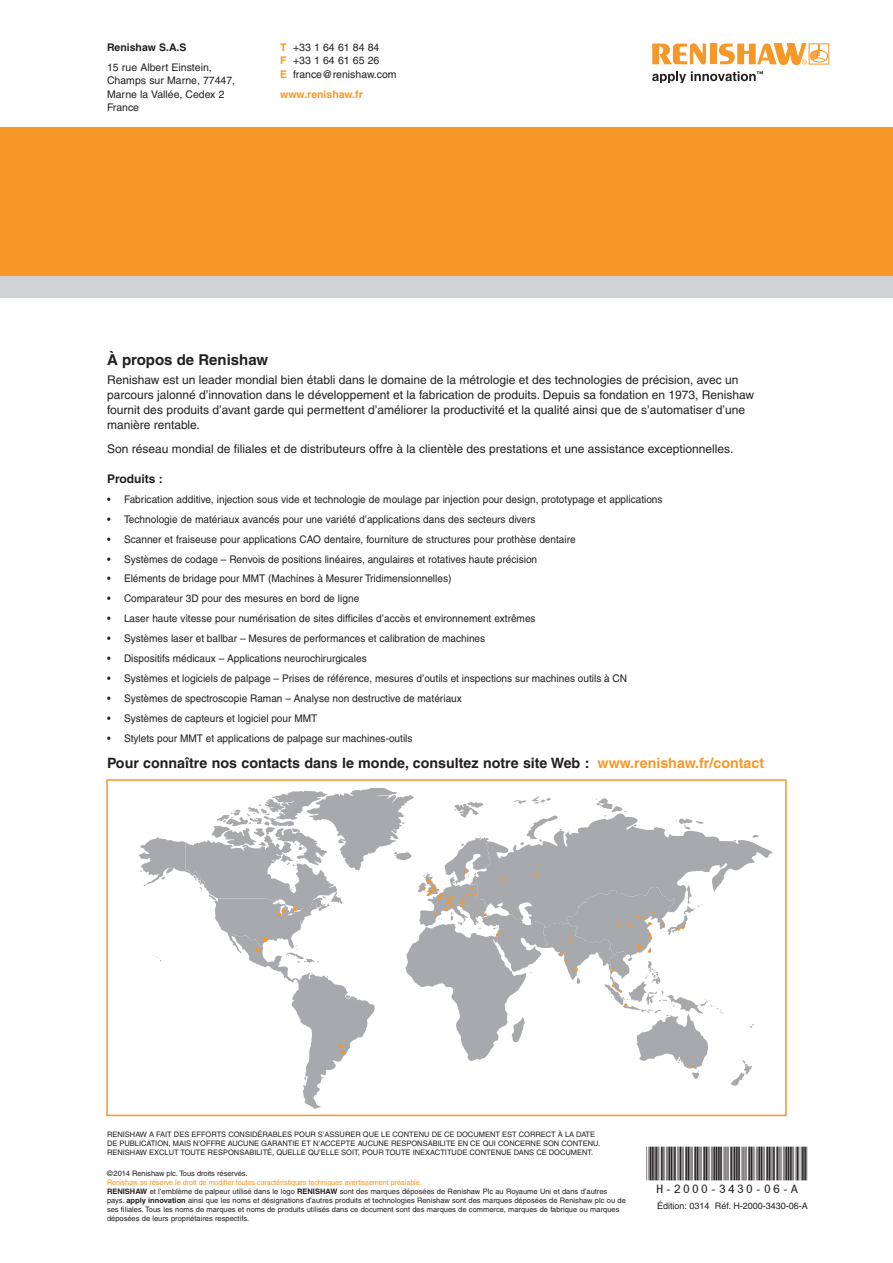
<style>
.page{position:relative;width:893px;height:1263px;background:#fff}
.page>*{position:absolute;margin:0;border:0;box-sizing:border-box;transform-origin:0 0}
.t1{font:48px "MBH16 B";color:#231f20}
.t2{font:700 15px "Helvetica";color:#231f20}
.t3{font:700 14.25px "Helvetica";color:#231f20}
.t4{font:12px/15px "Helvetica";color:#231f20}
.t5{font:700 12px "Helvetica";color:#231f20}
.t6{font:10.5px "Helvetica";color:#231f20;scale:.96 1}
.t7{font:10.5px/13.5px "Helvetica";color:#231f20}
.t8{font:700 10.5px "Helvetica";color:#f79727}
.t9{font:700 10.5px "Helvetica";color:#231f20}
.t10{font:9px "Helvetica";color:#231f20}
.t11{font:7.5px/9px "Helvetica";color:#231f20}
.s1{font-weight:700;color:#f79727}
.s2{color:#f79727}
.s3{font-weight:700}
</style>
<div class="page">
<div style="left:0;top:128px;width:893px;height:148px;background:#f79727"></div>
<div style="left:0;top:276px;width:893px;height:22px;background:#d1d2d4"></div>
<svg style="left:652px;top:43px;width:54px;height:21px"></svg>
<div style="left:710px;top:44px;width:7px;height:20px;background:#f79727"></div>
<div style="left:810px;top:50px;width:18px;height:12px;border:1px solid #f79727;border-radius:50%"></div>
<svg style="left:719px;top:43px;width:107px;height:22px"></svg>
<svg style="left:652px;top:71px;width:111px;height:12px"></svg>
<svg style="left:138px;top:788px;width:635px;height:320px"></svg>
<div style="left:106px;top:779px;width:681px;height:337px;border:2px solid #f79727"></div>
<p class="t9" style="left:107px;top:41px;width:81px">Renishaw S.A.S</p>
<p class="t7" style="left:107px;top:60px;width:130px">15 rue Albert Einstein,<br>Champs sur Marne, 77447,<br>Marne la Vallée, Cedex 2<br>France</p>
<p class="t7" style="left:280px;top:40px;width:118px"><span class="s1">T</span> +33 1 64 61 84 84<br><span class="s1">F</span> +33 1 64 61 65 26<br><span class="s1">E</span> france@renishaw.com</p>
<p class="t8" style="left:280px;top:88px;width:84px">www.renishaw.fr</p>
<h2 class="t2" style="left:107px;top:350px;width:163px">À propos de Renishaw</h2>
<p class="t4" style="left:107px;top:372px;width:649px">Renishaw est un leader mondial bien établi dans le domaine de la métrologie et des technologies de précision, avec un parcours jalonné d’innovation dans le développement et la fabrication de produits. Depuis sa fondation en 1973, Renishaw fournit des produits d’avant garde qui permettent d’améliorer la productivité et la qualité ainsi que de s’automatiser d’une manière rentable.</p>
<p class="t4" style="left:107px;top:441px;width:628px">Son réseau mondial de filiales et de distributeurs offre à la clientèle des prestations et une assistance exceptionnelles.</p>
<p class="t5" style="left:107px;top:471px;width:57px">Produits :</p>
<p class="t6" style="left:107px;top:493px;width:580px">• Fabrication additive, injection sous vide et technologie de moulage par injection pour design, prototypage et applications</p>
<p class="t6" style="left:107px;top:513px;width:448px">• Technologie de matériaux avancés pour une variété d’applications dans des secteurs divers</p>
<p class="t6" style="left:107px;top:533px;width:490px">• Scanner et fraiseuse pour applications CAO dentaire, fourniture de structures pour prothèse dentaire</p>
<p class="t6" style="left:107px;top:553px;width:450px">• Systèmes de codage – Renvois de positions linéaires, angulaires et rotatives haute précision</p>
<p class="t6" style="left:107px;top:573px;width:360px">• Eléments de bridage pour MMT (Machines à Mesurer Tridimensionnelles)</p>
<p class="t6" style="left:107px;top:592px;width:264px">• Comparateur 3D pour des mesures en bord de ligne</p>
<p class="t6" style="left:107px;top:612px;width:448px">• Laser haute vitesse pour numérisation de sites difficiles d’accès et environnement extrêmes</p>
<p class="t6" style="left:107px;top:632px;width:395px">• Systèmes laser et ballbar – Mesures de performances et calibration de machines</p>
<p class="t6" style="left:107px;top:652px;width:272px">• Dispositifs médicaux – Applications neurochirurgicales</p>
<p class="t6" style="left:107px;top:672px;width:543px">• Systèmes et logiciels de palpage – Prises de référence, mesures d’outils et inspections sur machines outils à CN</p>
<p class="t6" style="left:107px;top:692px;width:371px">• Systèmes de spectroscopie Raman – Analyse non destructive de matériaux</p>
<p class="t6" style="left:107px;top:712px;width:221px">• Systèmes de capteurs et logiciel pour MMT</p>
<p class="t6" style="left:107px;top:732px;width:320px">• Stylets pour MMT et applications de palpage sur machines-outils</p>
<h3 class="t3" style="left:107px;top:754px;width:659px">Pour connaître nos contacts dans le monde, consultez notre site Web : <span class="s2">www.renishaw.fr/contact</span></h3>
<p class="t11" style="left:107px;top:1130px;width:495px">RENISHAW A FAIT DES EFFORTS CONSIDÉRABLES POUR S’ASSURER QUE LE CONTENU DE CE DOCUMENT EST CORRECT À LA DATE<br>DE PUBLICATION, MAIS N’OFFRE AUCUNE GARANTIE ET N’ACCEPTE AUCUNE RESPONSABILITE EN CE QUI CONCERNE SON CONTENU.<br>RENISHAW EXCLUT TOUTE RESPONSABILITÉ, QUELLE QU’ELLE SOIT, POUR TOUTE INEXACTITUDE CONTENUE DANS CE DOCUMENT.</p>
<p class="t11" style="left:107px;top:1168px;width:142px">© 2014 Renishaw plc. Tous droits réservés.</p>
<p class="t11" style="left:107px;top:1177px;width:520px"><span class="s2">Renishaw se réserve le droit de modifier toutes caractéristiques techniques avertissement préalable.<br></span><span class="s3">RENISHAW</span> et l’emblème de palpeur utilisé dans le logo <span class="s3">RENISHAW</span> sont des marques déposées de Renishaw Plc au Royaume Uni et dans d’autres pays. <span class="s3">apply innovation</span> ainsi que les noms et désignations d’autres produits et technologies Renishaw sont des marques déposées de Renishaw plc ou de ses filiales. Tous les noms de marques et noms de produits utilisés dans ce document sont des marques de commerce, marques de fabrique ou marques déposées de leurs propriétaires respectifs.</p>
<p class="t1" style="left:646px;top:1149px;width:163px">*H-2000-3430-06-A*</p>
<p class="t10" style="left:657px;top:1200px;width:152px">Édition: 0314 Réf. H-2000-3430-06-A</p>
</div>
